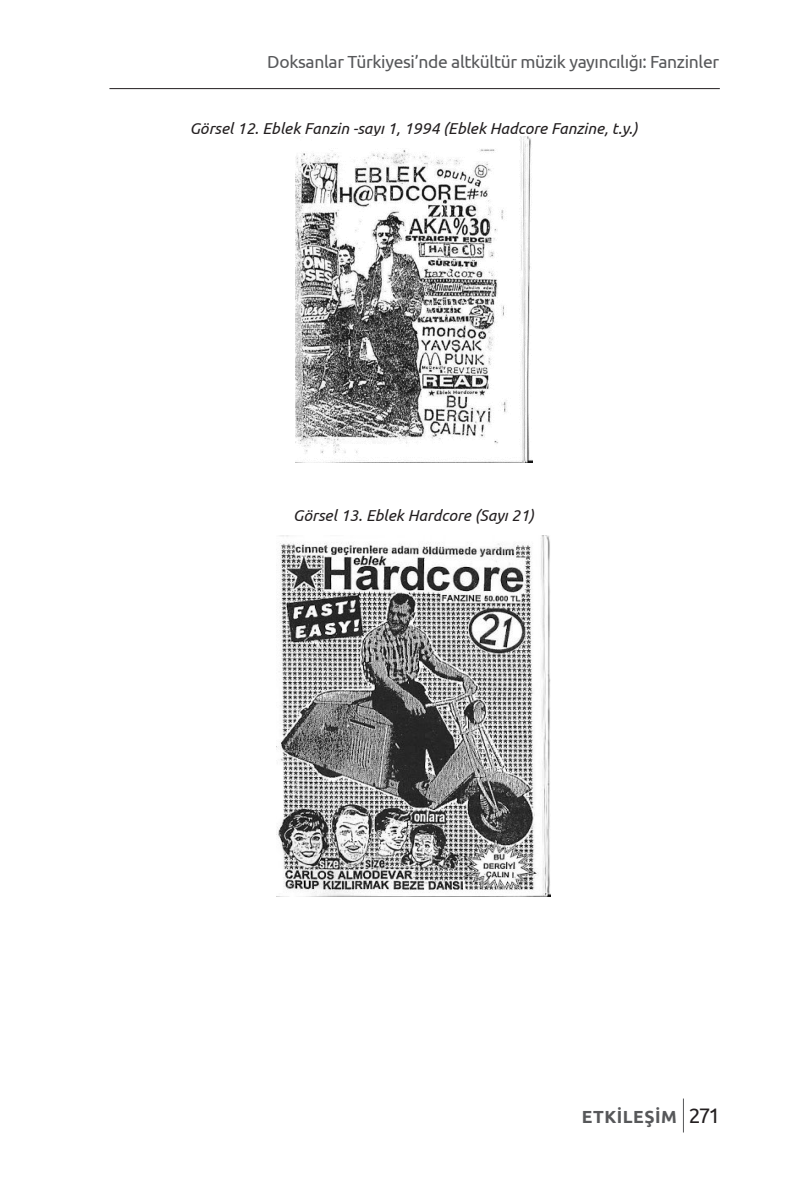
<style>
.page{position:relative;width:794px;height:1191px;background:#fff}
.page>*{position:absolute;margin:0;border:0;box-sizing:border-box;transform-origin:0 0}
.t1{font:17.5px "Ubuntu";letter-spacing:-.02em;color:#57585a}
.t2{font:700 17.5px "Ubuntu";letter-spacing:.03em;color:#57585a}
.şekil{font:italic 15.75px "Ubuntu";color:#231f20}
.s1{font-weight:400;font-size:21px;color:#231f20}
</style>
<div class="page">
<hr style="left:109px;top:88px;width:611px;height:1px;background:#231f20">
<hr style="left:683px;top:1098px;width:1px;height:34px;background:#57585a">
<img style="left:295px;top:137px;width:237px;height:325px">
<img style="left:277px;top:535px;width:274px;height:361px">
<p class="t1" style="left:267px;top:52px;width:453px">Doksanlar Türkiyesi’nde altkültür müzik yayıncılığı: Fanzinler</p>
<p class="şekil" style="left:190px;top:119px;width:449px">Görsel 12. Eblek Fanzin -sayı 1, 1994 (Eblek Hadcore Fanzine, t.y.)</p>
<p class="şekil" style="left:293px;top:506px;width:242px">Görsel 13. Eblek Hardcore (Sayı 21)</p>
<p class="t2" style="left:582px;top:1106px;width:140px">ETKİLEŞİM <span class="s1">271</span></p>
</div>
